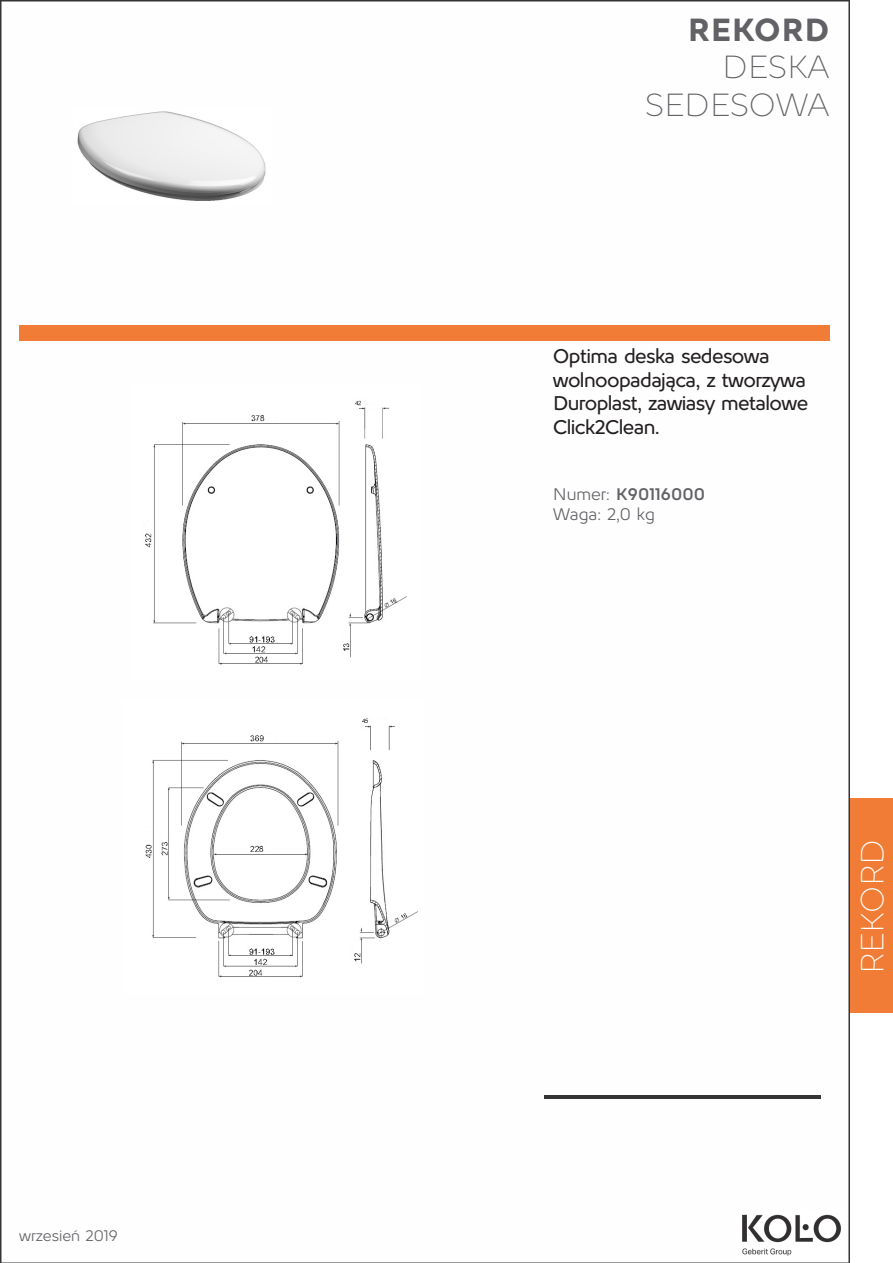
<style>
.page{position:relative;width:893px;height:1263px;background:#fff}
.page>*{position:absolute;margin:0;border:0;box-sizing:border-box;transform-origin:0 0}
.t1{font:300 31.5px/37.8px "Kolo";color:#616166;text-align:right}
.t2{font:900 31.5px "Kolo";color:#616166}
.t3{font:300 31.5px "Kolo";color:#fff}
.t4{font:500 19.5px/23.4px "Kolo";letter-spacing:-.03em;color:#231f20;text-align:justify}
.t5{font:700 16.5px "Kolo";color:#616166}
.t6{font:16.5px "Kolo";color:#616166}
.t7{font:15px "Kolo";color:#616166}
.s1{font-weight:400}
</style>
<div class="page">
<div style="left:849px;top:798px;width:44px;height:215px;background:#f17c35"></div>
<img style="left:0;top:0;width:849px;height:1263px">
<div style="left:19px;top:325px;width:810px;height:15px;background:#f17c35"></div>
<img style="left:545px;top:1095px;width:276px;height:3px">
<img style="left:73px;top:109px;width:199px;height:95px">
<img style="left:737px;top:1210px;width:107px;height:49px">
<img style="left:122px;top:699px;width:303px;height:295px">
<img style="left:132px;top:384px;width:288px;height:295px">
<p class="t7" style="left:19px;top:1225px;width:100px">wrzesień 2019</p>
<p class="t2" style="left:687px;top:7px;width:143px">REKORD</p>
<p class="t1" style="left:645px;top:48px;width:186px">DESKA<br>SEDESOWA</p>
<p class="t4" style="left:553px;top:345px;width:218px">Optima deska sedesowa</p>
<p class="t4" style="left:553px;top:368px;width:257px">wolnoopadająca, z tworzywa Duroplast, zawiasy metalowe Click2Clean.</p>
<p class="t5" style="left:553px;top:483px;width:154px"><span class="s1">Numer:</span> K90116000</p>
<p class="t6" style="left:553px;top:503px;width:104px">Waga: 2,0 kg</p>
<p class="t3" style="left:851px;top:974px;width:137px;rotate:-90deg">REKORD</p>
</div>
